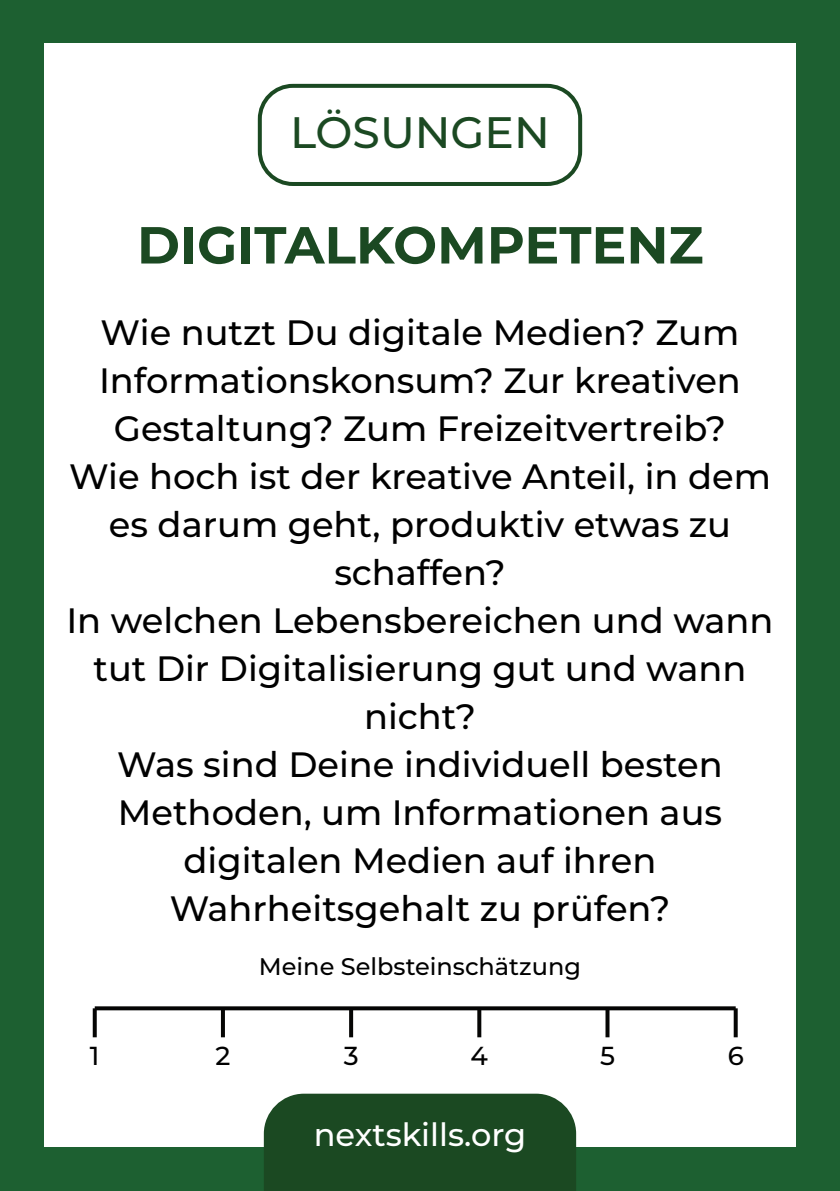
<style>
.page{position:relative;width:840px;height:1191px;background:#fff}
.page>*{position:absolute;margin:0;border:0;box-sizing:border-box;transform-origin:0 0}
.t1{font:700 52px "Montserrat";color:#1b4922}
.t2{font:500 44px "Montserrat";color:#1b4922}
.t3{font:500 35.2px/48px "Montserrat";color:#000;text-align:center}
.t4{font:500 32px "Montserrat";color:#fff}
.t5{font:500 26px "Montserrat";color:#000}
.t6{font:500 24px "Montserrat";color:#000}
</style>
<div class="page">
<div style="left:0;top:0;width:44px;height:1189px;background:#1d6031"></div>
<div style="left:796px;top:0;width:43px;height:1189px;background:#1d6031"></div>
<div style="left:0;top:0;width:839px;height:43px;background:#1d6031"></div>
<div style="left:0;top:1147px;width:839px;height:44px;background:#1d6031"></div>
<div style="left:258px;top:84px;width:324px;height:102px;border:4px solid #1b4922;border-radius:33px"></div>
<div style="left:264px;top:1093px;width:312px;height:98px;background:#1b4922"></div>
<svg style="left:95px;top:1006px;width:640px;height:4px;background:#1a1a19"></svg>
<svg style="left:93px;top:1008px;width:4px;height:29px"></svg>
<svg style="left:221px;top:1008px;width:4px;height:29px"></svg>
<svg style="left:349px;top:1008px;width:4px;height:29px"></svg>
<svg style="left:477px;top:1008px;width:4px;height:29px"></svg>
<svg style="left:605px;top:1008px;width:4px;height:29px"></svg>
<svg style="left:733px;top:1008px;width:4px;height:29px"></svg>
<p class="t2" style="left:290px;top:101px;width:261px">LÖSUNGEN</p>
<h1 class="t1" style="left:137px;top:207px;width:567px">DIGITALKOMPETENZ</h1>
<p class="t3" style="left:66px;top:307px;width:708px">Wie nutzt Du digitale Medien? Zum<br>Informationskonsum? Zur kreativen<br>Gestaltung? Zum Freizeitvertreib?<br>Wie hoch ist der kreative Anteil, in dem es darum geht, produktiv etwas zu schaffen?<br>In welchen Lebensbereichen und wann tut Dir Digitalisierung gut und wann nicht?<br>Was sind Deine individuell besten<br>Methoden, um Informationen aus digitalen Medien auf ihren<br>Wahrheitsgehalt zu prüfen?</p>
<p class="t6" style="left:259px;top:949px;width:323px">Meine Selbsteinschätzung</p>
<p class="t5" style="left:90px;top:1037px;width:11px">1</p>
<p class="t5" style="left:215px;top:1037px;width:16px">2</p>
<p class="t5" style="left:343px;top:1037px;width:16px">3</p>
<p class="t5" style="left:470px;top:1037px;width:19px">4</p>
<p class="t5" style="left:599px;top:1037px;width:16px">5</p>
<p class="t5" style="left:727px;top:1037px;width:18px">6</p>
<p class="t4" style="left:313px;top:1112px;width:214px">nextskills.org</p>
</div>
